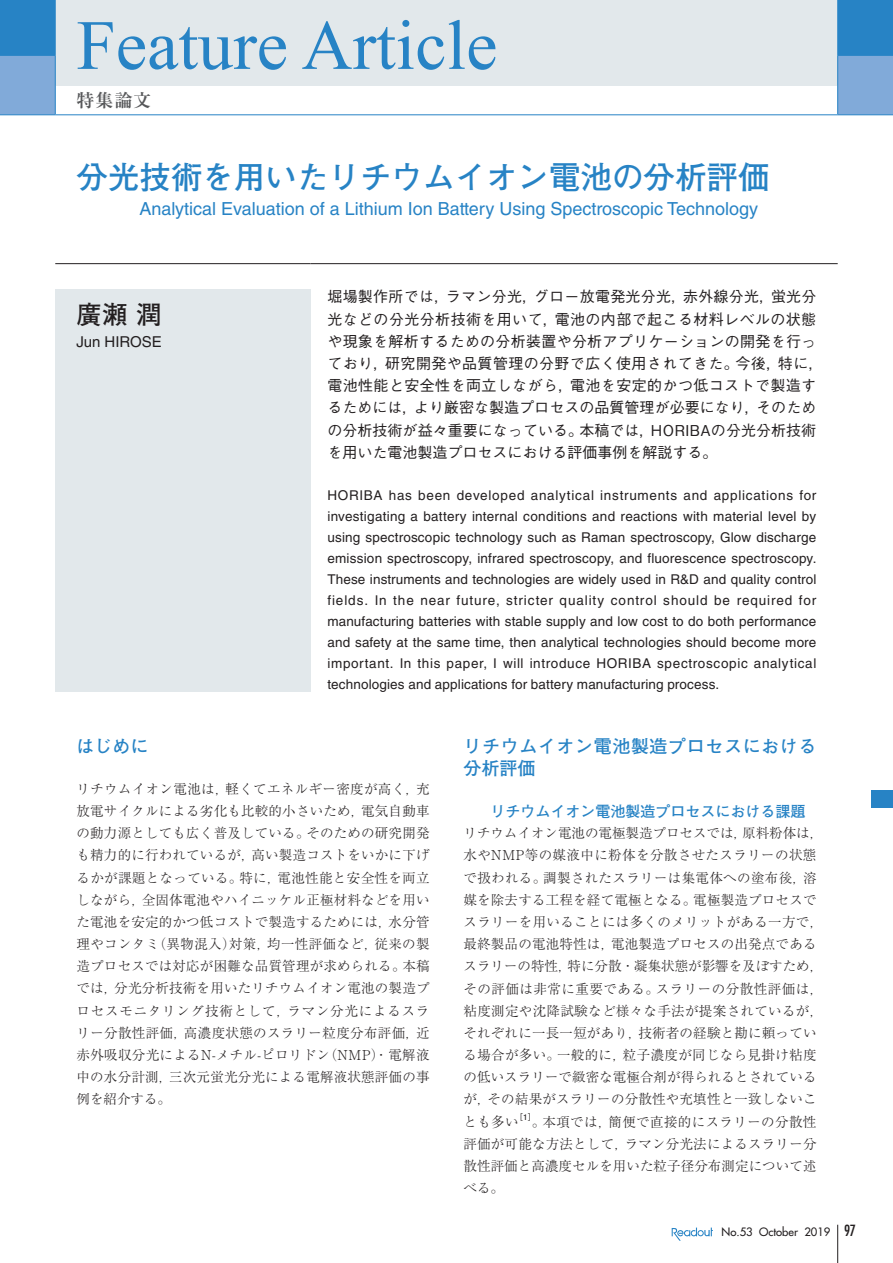
<style>
.page{position:relative;width:893px;height:1263px;background:#fff}
.page>*{position:absolute;margin:0;border:0;box-sizing:border-box;transform-origin:0 0}
.t1{font:70.5px "Times New Roman";color:#2783c5}
.t2{font:700 31.5px "Futo Go B101 Pro";color:#2783c5}
.t3{font:700 25.5px "Futo Go B101 Pro";color:#231f20}
.t4{font:18px "Helvetica LT Std";color:#2783c5}
.t5{font:700 18px/22.2px "Futo Go B101 Pro";letter-spacing:.035em;color:#2783c5}
.t6{font:700 18px "Ryumin Pro";color:#57585a}
.t7{font:500 15px/22.2px "Gothic BBB Pro";letter-spacing:.02em;color:#231f20}
.t8{font:700 15px "Futo Go B101 Pro";color:#2783c5}
.t9{font:15px "Helvetica LT Std";color:#231f20}
.t10{font:300 13.5px/22.2px "Ryumin Pro";letter-spacing:.015em;color:#231f20;text-align:justify}
.t11{font:13.5px/21px "Helvetica LT Std";letter-spacing:.01em;color:#231f20;text-align:justify}
.t12{font:11.25px "Futura";color:#231f20}
.t13{font:700 7.8px "Futo Go B101 Pro";color:#231f20}
.s1{font-stretch:condensed;font-size:15px}
</style>
<div class="page">
<hr style="left:837px;top:1225px;width:1px;height:38px;background:#231f20">
<svg style="left:672px;top:1227px;width:41px;height:14px"></svg>
<div style="left:0;top:0;width:893px;height:55px;background:#2783c5"></div>
<div style="left:55px;top:0;width:783px;height:85px;background:#e2e8eb"></div>
<svg style="left:0;top:56px;width:893px;height:58px;fill:#e2e8eb"></svg>
<hr style="left:55px;top:0;width:1px;height:55px;background:#2783c5">
<hr style="left:837px;top:0;width:1px;height:55px;background:#2783c5">
<hr style="left:0;top:55px;width:56px;height:1px;background:#2783c5">
<hr style="left:837px;top:55px;width:56px;height:1px;background:#2783c5">
<hr style="left:0;top:114px;width:55px;height:1px;background:#2783c5">
<svg style="left:55px;top:56px;width:1px;height:58px"></svg>
<hr style="left:55px;top:114px;width:783px;height:1px;background:#2783c5">
<svg style="left:837px;top:56px;width:1px;height:58px"></svg>
<hr style="left:838px;top:114px;width:55px;height:1px;background:#2783c5">
<div style="left:55px;top:289px;width:255px;height:402px;background:#e2e8eb"></div>
<hr style="left:55px;top:263px;width:255px;height:1px;background:#231f20">
<hr style="left:310px;top:263px;width:528px;height:1px;background:#231f20">
<div style="left:872px;top:790px;width:21px;height:17px;background:#2783c5"></div>
<h1 class="t1" style="left:77px;top:-2px;width:422px">Feature Article</h1>
<h3 class="t6" style="left:77px;top:86px;width:76px">特集論文</h3>
<h2 class="t2" style="left:77px;top:151px;width:694px">分光技術を用いたリチウムイオン電池の分析評価</h2>
<h3 class="t4" style="left:140px;top:198px;width:620px">Analytical Evaluation of a Lithium Ion Battery Using Spectroscopic Technology</h3>
<h3 class="t3" style="left:77px;top:294px;width:86px">廣瀬 潤</h3>
<p class="t9" style="left:77px;top:333px;width:87px">Jun HIROSE</p>
<p class="t7" style="left:327px;top:284px;width:498px">堀場製作所では，ラマン分光，グロー放電発光分光，赤外線分光，蛍光分光などの分光分析技術を用いて，電池の内部で起こる材料レベルの状態や現象を解析するための分析装置や分析アプリケーションの開発を行っており，研究開発や品質管理の分野で広く使用されてきた。今後，特に，電池性能と安全性を両立しながら，電池を安定的かつ低コストで製造するためには，より厳密な製造プロセスの品質管理が必要になり，そのための分析技術が益々重要になっている。本稿では，HORIBAの分光分析技術を用いた電池製造プロセスにおける評価事例を解説する。</p>
<p class="t11" style="left:327px;top:485px;width:491px">HORIBA has been developed analytical instruments and applications for investigating a battery internal conditions and reactions with material level by using spectroscopic technology such as Raman spectroscopy, Glow discharge emission spectroscopy, infrared spectroscopy, and fluorescence spectroscopy.<br>These instruments and technologies are widely used in R&amp;D and quality control fields. In the near future, stricter quality control should be required for manufacturing batteries with stable supply and low cost to do both performance and safety at the same time, then analytical technologies should become more important. In this paper, I will introduce HORIBA spectroscopic analytical technologies and applications for battery manufacturing process.</p>
<h3 class="t5" style="left:77px;top:733px;width:74px">はじめに</h3>
<p class="t10" style="left:77px;top:776px;width:355px">リチウムイオン電池は，軽くてエネルギー密度が高く，充放電サイクルによる劣化も比較的小さいため，電気自動車の動力源としても広く普及している。そのための研究開発も精力的に行われているが，高い製造コストをいかに下げるかが課題となっている。特に，電池性能と安全性を両立しながら，全固体電池やハイニッケル正極材料などを用いた電池を安定的かつ低コストで製造するためには，水分管理やコンタミ（異物混入）対策，均一性評価など，従来の製造プロセスでは対応が困難な品質管理が求められる。本稿では，分光分析技術を用いたリチウムイオン電池の製造プロセスモニタリング技術として，ラマン分光によるスラリー分散性評価，高濃度状態のスラリー粒度分布評価，近赤外吸収分光によるN-メチル-ピロリドン（NMP）・電解液中の水分計測，三次元蛍光分光による電解液状態評価の事例を紹介する。</p>
<h3 class="t5" style="left:463px;top:733px;width:355px">リチウムイオン電池製造プロセスにおける分析評価</h3>
<p class="t8" style="left:490px;top:799px;width:317px">リチウムイオン電池製造プロセスにおける課題</p>
<p class="t10" style="left:463px;top:821px;width:361px;text-align:left">リチウムイオン電池の電極製造プロセスでは，原料粉体は，水やNMP等の媒液中に粉体を分散させたスラリーの状態で扱われる。調製されたスラリーは集電体への塗布後，溶媒を除去する工程を経て電極となる。電極製造プロセスでスラリーを用いることには多くのメリットがある一方で，最終製品の電池特性は，電池製造プロセスの出発点であるスラリーの特性，特に分散・凝集状態が影響を及ぼすため，その評価は非常に重要である。スラリーの分散性評価は，粘度測定や沈降試験など様々な手法が提案されているが，それぞれに一長一短があり，技術者の経験と勘に頼っている場合が多い。一般的に，粒子濃度が同じなら見掛け粘度の低いスラリーで緻密な電極合剤が得られるとされているが，その結果がスラリーの分散性や充填性と一致しないことも多い</p>
<p class="t13" style="left:515px;top:1111px;width:22px">［1］</p>
<p class="t10" style="left:463px;top:1109px;width:355px;text-indent:68px">。本項では，簡便で直接的にスラリーの分散性評価が可能な方法として，ラマン分光法によるスラリー分散性評価と高濃度セルを用いた粒子径分布測定について述べる。</p>
<p class="t12" style="left:721px;top:1225px;width:136px">No.53 October 2019 <span class="s1">97</span></p>
</div>
